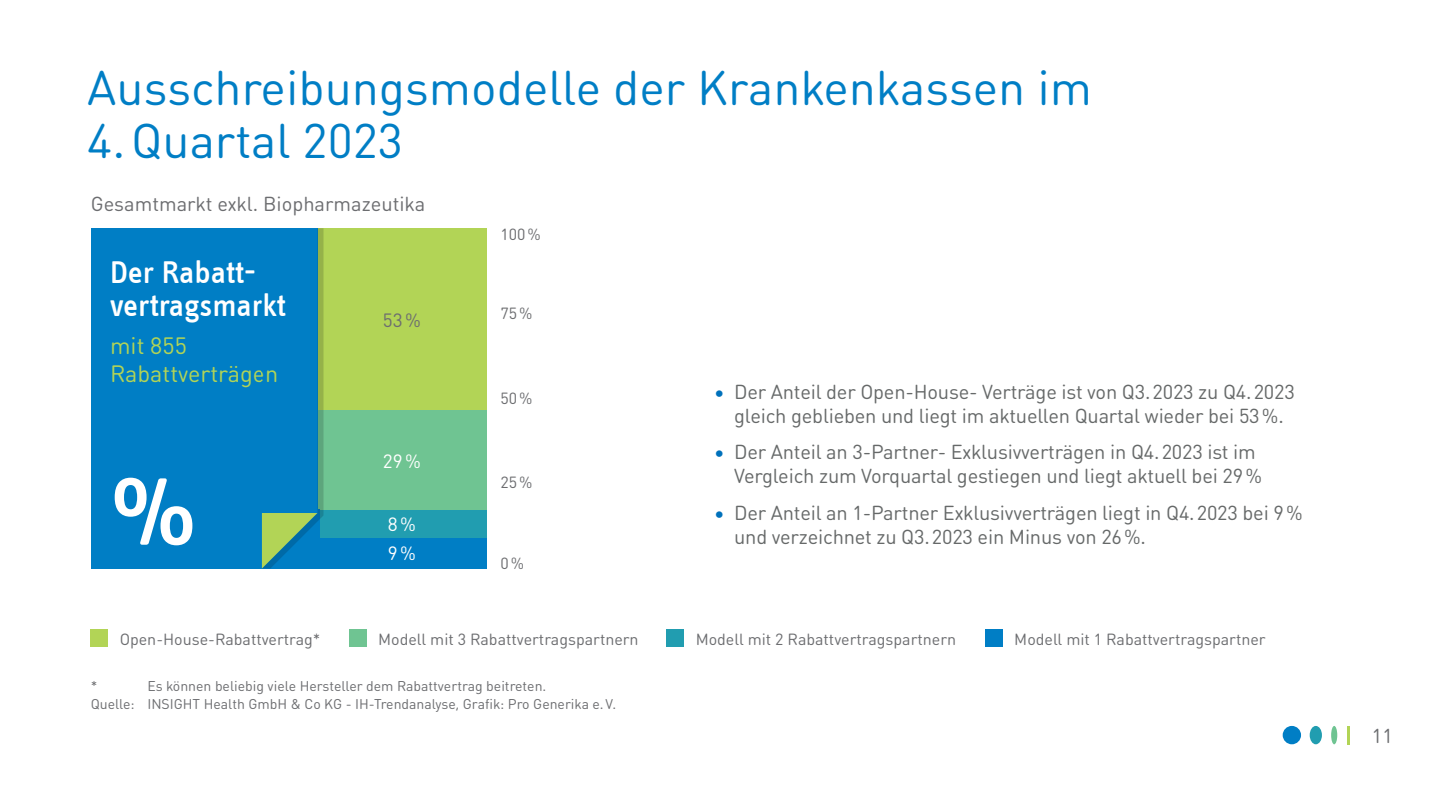
<style>
.page{position:relative;width:1440px;height:811px;background:#fff}
.page>*{position:absolute;margin:0;border:0;box-sizing:border-box;transform-origin:0 0}
.t1{font:500 99px "Info Text";color:#fff}
.t2{font:48px/52.8px "DIN Round OT";color:#007ec5}
.t3{font:500 32.4px/32.4px "Info Text";color:#fff}
.t4{font:23.4px/28.8px "DIN Round OT";color:#b2d456}
.t5{font:20px/24px "DIN Round OT";letter-spacing:-.01em;color:#666969}
.t6{font:20px "DIN Round OT";color:#6c6d70}
.t7{font:19px/29px "DIN Round OT";color:#fff}
.t8{font:19px "DIN Round OT";color:#6c6d70}
.t9{font:16px "DIN Round OT";color:#6c6d70}
.t10{font:14px/18px "DIN Round OT";color:#6c6d70}
.s1{color:#0071bb}
</style>
<div class="page">
<div style="left:317px;top:537px;width:170px;height:31px;background:#007ec5"></div>
<div style="left:317px;top:228px;width:170px;height:182px;background:#b2d456"></div>
<div style="left:317px;top:410px;width:170px;height:100px;background:#6fc492"></div>
<div style="left:317px;top:510px;width:170px;height:28px;background:#219db0"></div>
<div style="left:91px;top:630px;width:17px;height:17px;background:#b2d456"></div>
<div style="left:349px;top:630px;width:17px;height:17px;background:#6fc492"></div>
<div style="left:667px;top:630px;width:17px;height:17px;background:#219db0"></div>
<div style="left:985px;top:630px;width:17px;height:17px;background:#007ec5"></div>
<div style="left:91px;top:228px;width:226px;height:340px;background:#007ec5"></div>
<svg style="left:262px;top:228px;width:61px;height:340px"></svg>
<div style="left:1283px;top:726px;width:18px;height:18px;background:#007ec5;border-radius:50%"></div>
<div style="left:1331px;top:726px;width:6px;height:18px;background:#6fc492;border-radius:50%"></div>
<svg style="left:1347px;top:726px;width:2px;height:18px"></svg>
<div style="left:1310px;top:726px;width:12px;height:18px;background:#219db0;border-radius:50%"></div>
<h2 class="t2" style="left:87px;top:60px;width:1006px">Ausschreibungsmodelle der Krankenkassen im<br>4.Quartal 2023</h2>
<p class="t6" style="left:91px;top:191px;width:336px">Gesamtmarkt exkl. Biopharmazeutika</p>
<h3 class="t3" style="left:110px;top:256px;width:177px">Der Rabatt&shy;vertragsmarkt</h3>
<p class="t4" style="left:110px;top:330px;width:170px">mit 855<br>Rabattverträgen</p>
<h1 class="t1" style="left:110px;top:457px;width:89px">%</h1>
<p class="t8" style="left:383px;top:308px;width:40px">53%</p>
<p class="t7" style="left:383px;top:446px;width:40px">29%</p>
<p class="t7" style="left:388px;top:510px;width:30px">8%<br>9%</p>
<p class="t9" style="left:500px;top:225px;width:42px">100%</p>
<p class="t9" style="left:500px;top:303px;width:34px">75%</p>
<p class="t9" style="left:500px;top:388px;width:34px">50%</p>
<p class="t9" style="left:500px;top:472px;width:34px">25%</p>
<p class="t9" style="left:500px;top:553px;width:25px">0%</p>
<p class="t5" style="left:714px;top:380px;width:582px;text-align:center"><span class="s1">•</span> Der Anteil der Open-House- Verträge ist von Q3.2023 zu Q4.2023 gleich geblieben und liegt im aktuellen Quartal wieder bei 53%.</p>
<p class="t5" style="left:734px;top:440px;width:529px;text-indent:-20px"><span class="s1">•</span> Der Anteil an 3-Partner- Exklusivverträgen in Q4.2023 ist im<br>Vergleich zum Vorquartal gestiegen und liegt aktuell bei 29%</p>
<p class="t5" style="left:734px;top:500px;width:570px;text-indent:-20px"><span class="s1">•</span> Der Anteil an 1-Partner Exklusivverträgen liegt in Q4.2023 bei 9% und verzeichnet zu Q3.2023 ein Minus von 26%.</p>
<p class="t9" style="left:120px;top:629px;width:202px">Open-House-Rabattvertrag*</p>
<p class="t9" style="left:378px;top:629px;width:262px">Modell mit 3 Rabattvertragspartnern</p>
<p class="t9" style="left:696px;top:629px;width:262px">Modell mit 2 Rabattvertragspartnern</p>
<p class="t9" style="left:1014px;top:629px;width:253px">Modell mit 1 Rabattvertragspartner</p>
<p class="t10" style="left:91px;top:677px;width:527px;text-indent:57px">Es können beliebig viele Hersteller dem Rabattvertrag beitreten.<br>Quelle: INSIGHT Health GmbH &amp; Co KG - IH-Trendanalyse, Grafik: Pro Generika e.V.</p>
<p class="t10" style="left:91px;top:677px;width:8px">*</p>
<p class="t6" style="left:1372px;top:724px;width:22px">11</p>
</div>
